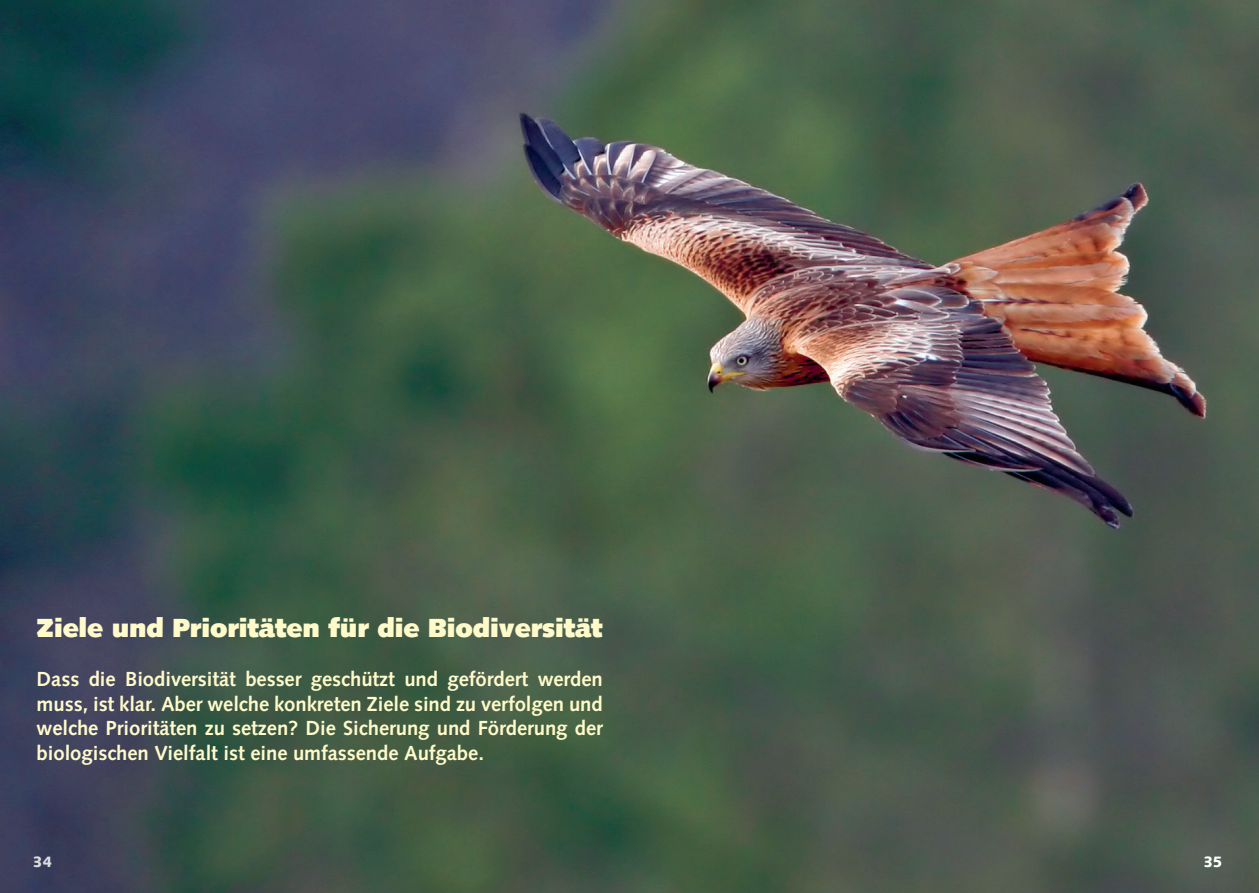
<style>
.page{position:relative;width:1259px;height:893px;background:#fff}
.page>*{position:absolute;margin:0;border:0;box-sizing:border-box;transform-origin:0 0}
.t1{font:900 26.25px "Syntax LT";letter-spacing:-.005em;color:#fffaca}
.t2{font:700 20.4px/24.5px "Syntax LT";letter-spacing:-.005em;color:#fffaca;text-align:justify}
.t3{font:900 15px "Syntax LT";color:#dcdddf}
.t4{font:900 15px "Syntax LT";color:#fff}
</style>
<div class="page">
<img style="left:0;top:0;width:1259px;height:893px">
<p class="t1" style="left:37px;top:613px;width:568px">Ziele und Prioritäten für die Biodiversität</p>
<p class="t2" style="left:37px;top:667px;width:568px">Dass die Biodiversität besser geschützt und gefördert werden muss, ist klar. Aber welche konkreten Ziele sind zu verfolgen und welche Prioritäten zu setzen? Die Sicherung und Förderung der biologischen Vielfalt ist eine umfassende Aufgabe.</p>
<p class="t3" style="left:33px;top:853px;width:21px">34</p>
<p class="t4" style="left:1203px;top:853px;width:21px">35</p>
</div>
